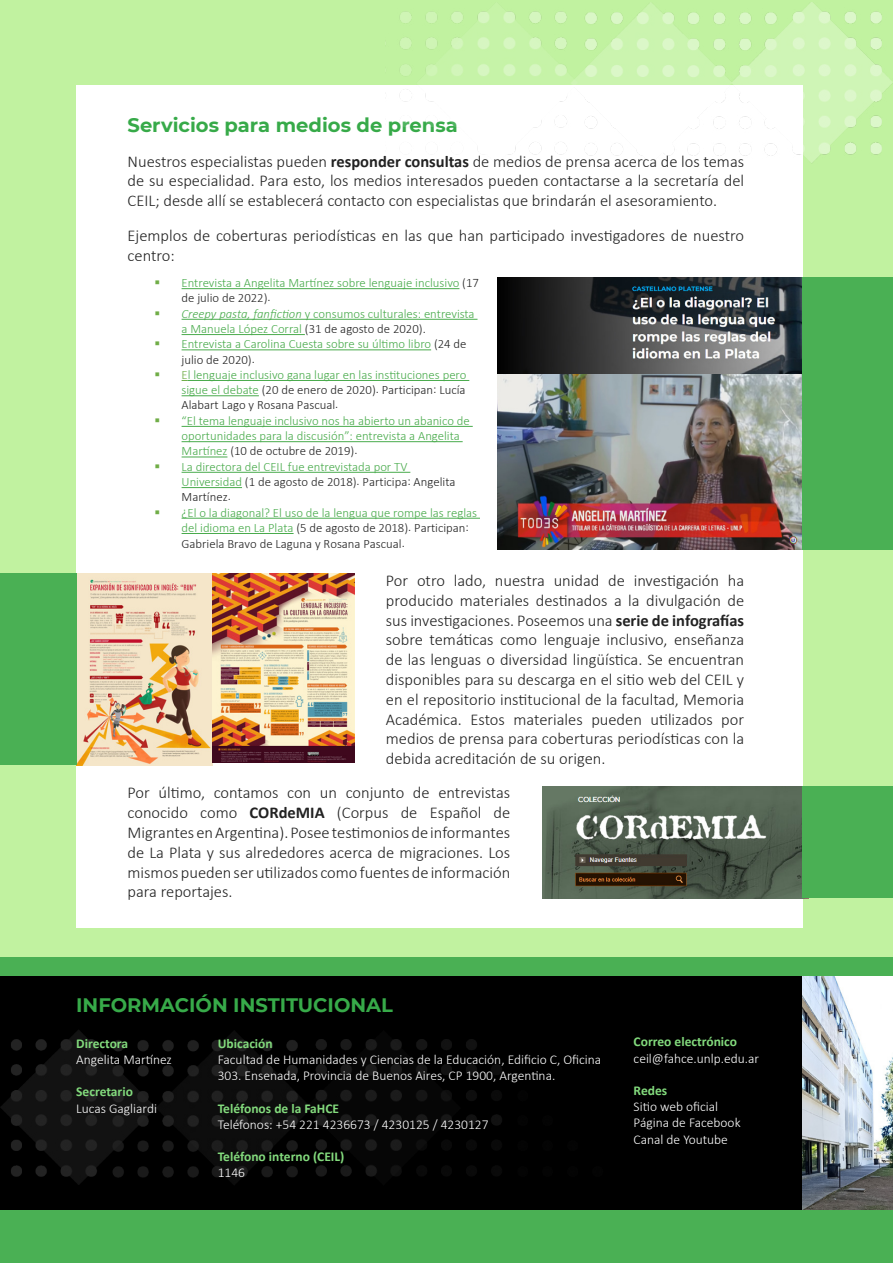
<style>
.page{position:relative;width:893px;height:1263px;background:#fff}
.page>*{position:absolute;margin:0;border:0;box-sizing:border-box;transform-origin:0 0}
.t1{font:700 19.5px "Montserrat";color:#37aa49}
.t2{font:300 16.5px/19.8px "Calibri";color:#222;text-align:justify}
.t3{font:300 13.5px/16.2px "Calibri";color:#fff}
.t4{font:700 13.5px "Calibri";color:#83db7d}
.t5{font:300 12.75px/15.3px "Calibri";color:#49ab4c}
.s1{font-weight:700}
.s2{color:#70ad47}
.s3{color:#222}
.s4{font-style:italic}
.s5{font-weight:700;color:#83db7d}
</style>
<div class="page">
<div style="left:0;top:0;width:893px;height:1262px;background:#c1f2a0"></div>
<div style="left:76px;top:85px;width:727px;height:842px;background:#fff"></div>
<hr style="left:182px;top:288px;width:277px;height:1px;background:#49ab4c">
<hr style="left:182px;top:319px;width:295px;height:1px;background:#49ab4c">
<hr style="left:182px;top:334px;width:123px;height:1px;background:#49ab4c">
<hr style="left:182px;top:350px;width:249px;height:1px;background:#49ab4c">
<hr style="left:188px;top:380px;width:281px;height:1px;background:#49ab4c">
<hr style="left:182px;top:395px;width:77px;height:1px;background:#49ab4c">
<hr style="left:182px;top:426px;width:291px;height:1px;background:#49ab4c">
<hr style="left:182px;top:441px;width:281px;height:1px;background:#49ab4c">
<hr style="left:182px;top:457px;width:45px;height:1px;background:#49ab4c">
<hr style="left:182px;top:472px;width:228px;height:1px;background:#49ab4c">
<hr style="left:182px;top:487px;width:60px;height:1px;background:#49ab4c">
<hr style="left:182px;top:518px;width:298px;height:1px;background:#49ab4c">
<hr style="left:182px;top:533px;width:112px;height:1px;background:#49ab4c">
<img style="left:498px;top:277px;width:305px;height:273px">
<img style="left:76px;top:574px;width:137px;height:191px">
<img style="left:213px;top:574px;width:141px;height:189px">
<div style="left:0;top:574px;width:76px;height:191px;background:#4ab054"></div>
<div style="left:803px;top:277px;width:90px;height:273px;background:#4ab054"></div>
<img style="left:542px;top:786px;width:261px;height:112px">
<div style="left:803px;top:786px;width:90px;height:112px;background:#4ab054"></div>
<div style="left:0;top:976px;width:893px;height:234px;background:#000"></div>
<img style="left:803px;top:976px;width:90px;height:234px">
<img style="left:399px;top:2px;width:494px;height:161px">
<img style="left:1px;top:1030px;width:501px;height:155px">
<div style="left:0;top:1210px;width:893px;height:52px;background:#4ab054"></div>
<div style="left:0;top:958px;width:893px;height:18px;background:#4ab054"></div>
<p class="t1" style="left:128px;top:111px;width:332px">Servicios para medios de prensa</p>
<p class="t2" style="left:128px;top:151px;width:618px">Nuestros especialistas pueden <span class="s1">responder consultas</span> de medios de prensa acerca de los temas de su especialidad. Para esto, los medios interesados pueden contactarse a la secretaría del CEIL; desde allí se establecerá contacto con especialistas que brindarán el asesoramiento.</p>
<p class="t2" style="left:128px;top:225px;width:618px">Ejemplos de coberturas periodísticas en las que han participado investigadores de nuestro centro:</p>
<p class="t5" style="left:182px;top:275px;width:299px;text-indent:-27px"><span class="s2">▪</span> Entrevista a Angelita Martínez sobre lenguaje inclusivo <span class="s3">(17 de julio de 2022).</span></p>
<p class="t5" style="left:182px;top:306px;width:295px;text-indent:-27px"><span class="s2">▪</span> <span class="s4">Creepy pasta, fanfiction</span> y consumos culturales: entrevista a Manuela López Corral <span class="s3">(31 de agosto de 2020).</span></p>
<p class="t5" style="left:182px;top:336px;width:286px;text-indent:-27px"><span class="s2">▪</span> Entrevista a Carolina Cuesta sobre su último libro <span class="s3">(24 de julio de 2020).</span></p>
<p class="t5" style="left:182px;top:367px;width:286px;text-align:justify;text-indent:-27px"><span class="s2">▪ E</span>l lenguaje inclusivo gana lugar en las instituciones pero sigue el debate <span class="s3">(20 de enero de 2020). Participan: Lucía Alabart Lago y Rosana Pascual.</span></p>
<p class="t5" style="left:182px;top:413px;width:290px;text-indent:-27px"><span class="s2">▪</span> “El tema lenguaje inclusivo nos ha abierto un abanico de oportunidades para la discusión”: entrevista a Angelita<br>Martínez <span class="s3">(10 de octubre de 2019).</span></p>
<p class="t5" style="left:182px;top:459px;width:275px;text-indent:-27px"><span class="s2">▪</span> La directora del CEIL fue entrevistada por TV<br>Universidad <span class="s3">(1 de agosto de 2018). Participa: Angelita<br>Martínez.</span></p>
<p class="t5" style="left:182px;top:504px;width:297px;line-height:15.8px;text-indent:-27px"><span class="s2">▪</span> ¿El o la diagonal? El uso de la lengua que rompe las reglas del idioma en La Plata <span class="s3">(5 de agosto de 2018). Participan:<br>Gabriela Bravo de Laguna y Rosana Pascual.</span></p>
<p class="t2" style="left:386px;top:570px;width:360px">Por otro lado, nuestra unidad de investigación ha producido materiales destinados a la divulgación de sus investigaciones. Poseemos una <span class="s1">serie de infografías </span>sobre temáticas como lenguaje inclusivo, enseñanza de las lenguas o diversidad lingüística. Se encuentran disponibles para su descarga en el sitio web del CEIL y en el repositorio institucional de la facultad, Memoria Académica. Estos materiales pueden utilizados por medios de prensa para coberturas periodísticas con la debida acreditación de su origen.</p>
<p class="t2" style="left:128px;top:783px;width:384px">Por último, contamos con un conjunto de entrevistas conocido como <span class="s1">CORdeMIA</span> (Corpus de Español de Migrantes en Argentina). Posee testimonios de informantes de La Plata y sus alrededores acerca de migraciones. Los mismos pueden ser utilizados como fuentes de información para reportajes.</p>
<p class="t1" style="left:76px;top:991px;width:318px">INFORMACIÓN INSTITUCIONAL</p>
<p class="t3" style="left:76px;top:1035px;width:97px"><span class="s5">Directora<br></span>Angelita Martínez</p>
<p class="t4" style="left:76px;top:1082px;width:58px">Secretario</p>
<p class="t3" style="left:76px;top:1100px;width:82px">Lucas Gagliardi</p>
<p class="t3" style="left:218px;top:1035px;width:385px"><span class="s5">Ubicación<br></span>Facultad de Humanidades y Ciencias de la Educación, Edificio C, Oficina<br>303. Ensenada, Provincia de Buenos Aires, CP 1900, Argentina.</p>
<p class="t4" style="left:218px;top:1098px;width:123px">Teléfonos de la FaHCE</p>
<p class="t3" style="left:218px;top:1116px;width:272px">Teléfonos: +54 221 4236673 / 4230125 / 4230127</p>
<p class="t4" style="left:218px;top:1147px;width:128px">Teléfono interno (CEIL)</p>
<p class="t3" style="left:218px;top:1164px;width:29px">1146</p>
<p class="t3" style="left:634px;top:1034px;width:127px"><span class="s5">Correo electrónico </span>ceil@fahce.unlp.edu.ar</p>
<p class="t4" style="left:634px;top:1081px;width:35px">Redes</p>
<p class="t3" style="left:634px;top:1098px;width:86px">Sitio web oficial</p>
<p class="t3" style="left:634px;top:1115px;width:109px">Página de Facebook</p>
<p class="t3" style="left:634px;top:1131px;width:96px">Canal de Youtube</p>
</div>
